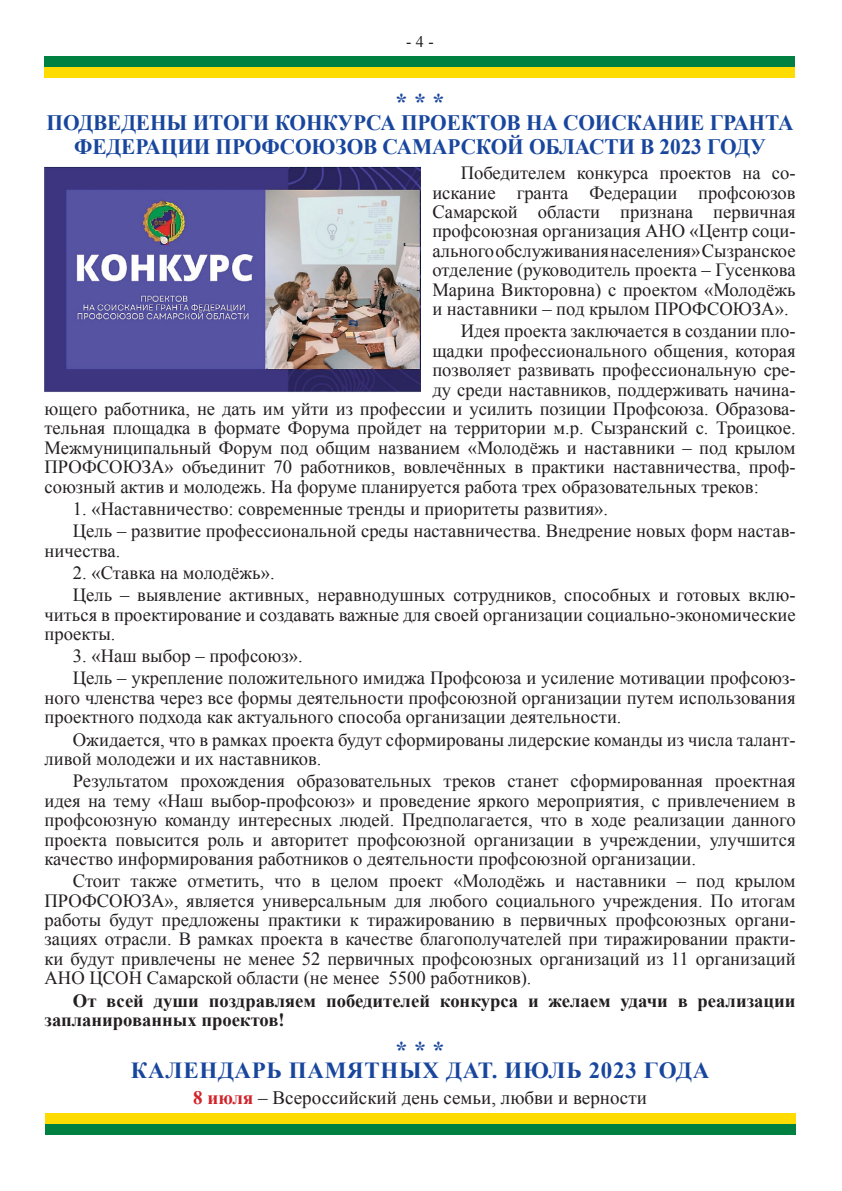
<style>
.page{position:relative;width:842px;height:1191px;background:#fff}
.page>*{position:absolute;margin:0;border:0;box-sizing:border-box;transform-origin:0 0}
.t1{font:700 24px "Times New Roman";color:#18469d}
.t2{font:700 23px "Times New Roman";letter-spacing:.03em;color:#18469d}
.t3{font:700 22px/24.2px "Times New Roman";letter-spacing:-.005em;color:#18469d;text-align:center}
.t4{font:19px "Times New Roman";color:#231f20}
.t5{font:18.6px/19.4px "Times New Roman";color:#231f20}
.t6{font:700 18.6px/19.4px "Times New Roman";color:#231f20}
.t7{font:16px "Times New Roman";color:#231f20}
.s1{font-weight:700;color:#d1232a}
</style>
<div class="page">
<div style="left:45px;top:68px;width:750px;height:10px;background:#ffdc01"></div>
<div style="left:45px;top:56px;width:750px;height:11px;background:#008141"></div>
<div style="left:45px;top:1113px;width:751px;height:10px;background:#ffdc01"></div>
<div style="left:45px;top:1124px;width:751px;height:10px;background:#008141"></div>
<img style="left:45px;top:166px;width:376px;height:227px">
<p class="t7" style="left:406px;top:31px;width:29px">- 4 -</p>
<p class="t1" style="left:396px;top:85px;width:50px">* * *</p>
<p class="t3" style="left:47px;top:110px;width:748px">ПОДВЕДЕНЫ ИТОГИ КОНКУРСА ПРОЕКТОВ НА СОИСКАНИЕ ГРАНТА<br>ФЕДЕРАЦИИ ПРОФСОЮЗОВ САМАРСКОЙ ОБЛАСТИ В 2023 ГОДУ</p>
<p class="t5" style="left:432px;top:163px;width:365px;text-align:justify;text-indent:28px">Победителем конкурса проектов на со&shy;искание гранта Федерации профсоюзов Самарской области признана первичная профсоюзная организация АНО «Центр соци&shy;ального обслуживания населения» Сызранское отделение (руководитель проекта – Гусенкова Марина Викторовна) с проектом «Молодёжь и наставники – под крылом ПРОФСОЮЗА».</p>
<p class="t5" style="left:461px;top:321px;width:336px">Идея проекта заключается в создании пло-</p>
<p class="t5" style="left:432px;top:340px;width:365px">щадки профессионального общения, которая</p>
<p class="t5" style="left:432px;top:360px;width:365px">позволяет развивать профессиональную сре-</p>
<p class="t5" style="left:432px;top:379px;width:365px">ду среди наставников, поддерживать начина-</p>
<p class="t5" style="left:45px;top:399px;width:753px">ющего работника, не дать им уйти из профессии и усилить позиции Профсоюза. Образова-</p>
<p class="t5" style="left:45px;top:418px;width:753px">тельная площадка в формате Форума пройдет на территории м.р. Сызранский с. Троицкое.</p>
<p class="t5" style="left:45px;top:437px;width:753px">Межмуниципальный Форум под общим названием «Молодёжь и наставники – под крылом</p>
<p class="t5" style="left:45px;top:457px;width:751px">ПРОФСОЮЗА» объединит 70 работников, вовлечённых в практики наставничества, проф-</p>
<p class="t5" style="left:45px;top:476px;width:716px">союзный актив и молодежь. На форуме планируется работа трех образовательных треков:</p>
<p class="t5" style="left:73px;top:497px;width:724px;line-height:22.2px">1. «Наставничество: современные тренды и приоритеты развития».<br>Цель – развитие профессиональной среды наставничества. Внедрение новых форм настав-</p>
<p class="t5" style="left:45px;top:540px;width:77px">ничества.</p>
<p class="t5" style="left:73px;top:561px;width:724px;line-height:22.2px">2. «Ставка на молодёжь».<br>Цель – выявление активных, неравнодушных сотрудников, способных и готовых вклю-</p>
<p class="t5" style="left:45px;top:604px;width:753px">читься в проектирование и создавать важные для своей организации социально-экономические проекты.</p>
<p class="t5" style="left:73px;top:644px;width:724px;line-height:22.2px">3. «Наш выбор – профсоюз».<br>Цель – укрепление положительного имиджа Профсоюза и усиление мотивации профсоюз-</p>
<p class="t5" style="left:45px;top:687px;width:753px">ного членства через все формы деятельности профсоюзной организации путем использования проектного подхода как актуального способа организации деятельности.</p>
<p class="t5" style="left:45px;top:729px;width:753px;text-indent:28px">Ожидается, что в рамках проекта будут сформированы лидерские команды из числа талант&shy;ливой молодежи и их наставников.</p>
<p class="t5" style="left:45px;top:771px;width:753px;text-align:justify;text-indent:28px">Результатом прохождения образовательных треков станет сформированная проектная идея на тему «Наш выбор-профсоюз» и проведение яркого мероприятия, с привлечением в профсоюзную команду интересных людей. Предполагается, что в ходе реализации данного проекта повысится роль и авторитет профсоюзной организации в учреждении, улучшится качество информирования работников о деятельности профсоюзной организации.</p>
<p class="t5" style="left:45px;top:871px;width:753px;text-align:justify;text-indent:28px">Стоит также отметить, что в целом проект «Молодёжь и наставники – под крылом ПРОФСОЮЗА», является универсальным для любого социального учреждения. По итогам работы будут предложены практики к тиражированию в первичных профсоюзных органи&shy;зациях отрасли. В рамках проекта в качестве благополучателей при тиражировании практи&shy;ки будут привлечены не менее 52 первичных профсоюзных организаций из 11 организаций АНО ЦСОН Самарской области (не менее 5500 работников).</p>
<p class="t6" style="left:45px;top:990px;width:753px;text-indent:28px">От всей души поздравляем победителей конкурса и желаем удачи в реализации запланированных проектов!</p>
<p class="t1" style="left:396px;top:1033px;width:50px">* * *</p>
<p class="t2" style="left:131px;top:1054px;width:580px">КАЛЕНДАРЬ ПАМЯТНЫХ ДАТ. ИЮЛЬ 2023 ГОДА</p>
<p class="t4" style="left:193px;top:1085px;width:455px"><span class="s1">8 июля</span> – Всероссийский день семьи, любви и верности</p>
</div>
